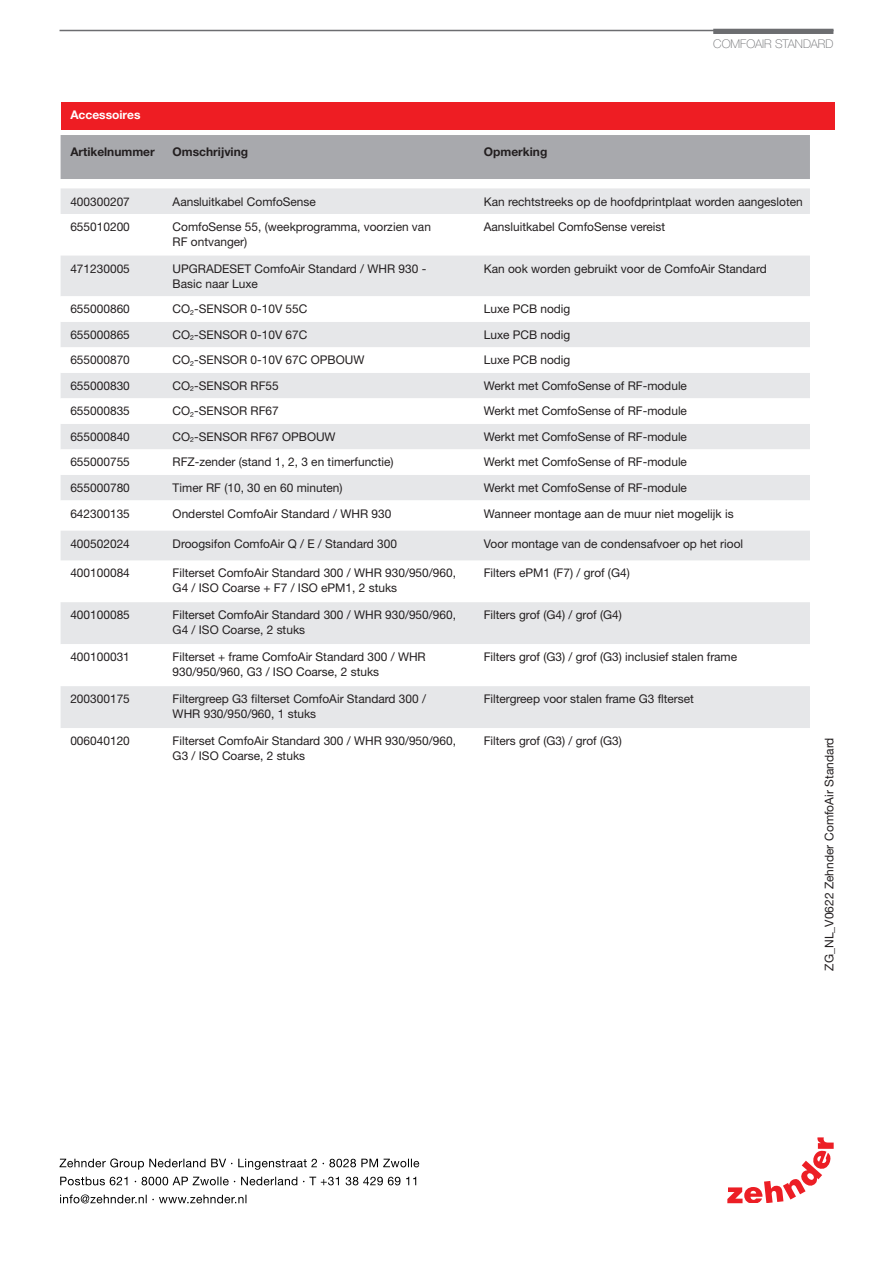
<style>
.page{position:relative;width:893px;height:1263px;background:#fff}
.page>*{position:absolute;margin:0;border:0;box-sizing:border-box;transform-origin:0 0}
.Copy_8_12pt_regular{font:12px/15px "Helvetica Neuefor Zehnder";color:#231f20}
.Copy_8_12pt_regular-2{font:700 12px "Helvetica Neue LTW1 G";color:#231f20}
.Print_Norm{font:12px "Helvetica Neuefor Zehnder";color:#231f20}
.Kolumnentitel_8pt_re{font:100 12px "Helvetica Neue LTW1 G";color:#6c6d70}
.Overline_12_40pt_neg{font:700 12px "Helvetica Neue LTW1 G";color:#fff}
</style>
<div class="page">
<div style="left:61px;top:102px;width:773px;height:28px;background:#ee1d23"></div>
<div style="left:61px;top:135px;width:749px;height:44px;background:#a8a9ad"></div>
<div style="left:61px;top:188px;width:749px;height:26px;background:#e6e7e9"></div>
<div style="left:61px;top:256px;width:749px;height:40px;background:#e6e7e9"></div>
<svg style="left:61px;top:322px;width:749px;height:406px"></svg>
<div style="left:61px;top:531px;width:749px;height:29px;background:#e6e7e9"></div>
<svg style="left:727px;top:1137px;width:106px;height:66px"></svg>
<svg style="left:60px;top:1194px;width:186px;height:9px"></svg>
<svg style="left:60px;top:1177px;width:356px;height:8px"></svg>
<svg style="left:60px;top:1158px;width:359px;height:12px"></svg>
<div style="left:713px;top:29px;width:120px;height:5px;background:#6c6d70"></div>
<hr style="left:60px;top:30px;width:773px;height:1px;background:#6c6d70">
<p class="Kolumnentitel_8pt_re" style="left:713px;top:36px;width:122px">COMFOAIR STANDARD</p>
<p class="Overline_12_40pt_neg" style="left:70px;top:107px;width:72px">Accessoires</p>
<p class="Copy_8_12pt_regular-2" style="left:70px;top:145px;width:86px">Artikelnummer</p>
<p class="Copy_8_12pt_regular-2" style="left:173px;top:145px;width:77px">Omschrijving</p>
<p class="Copy_8_12pt_regular-2" style="left:484px;top:145px;width:65px">Opmerking</p>
<p class="Copy_8_12pt_regular" style="left:70px;top:194px;width:61px">400300207</p>
<p class="Copy_8_12pt_regular" style="left:173px;top:194px;width:145px">Aansluitkabel ComfoSense</p>
<p class="Copy_8_12pt_regular" style="left:484px;top:194px;width:320px">Kan rechtstreeks op de hoofdprintplaat worden aangesloten</p>
<p class="Copy_8_12pt_regular" style="left:70px;top:219px;width:61px">655010200</p>
<p class="Copy_8_12pt_regular" style="left:173px;top:219px;width:260px">ComfoSense 55, (weekprogramma, voorzien van</p>
<p class="Copy_8_12pt_regular" style="left:173px;top:234px;width:76px">RF ontvanger)</p>
<p class="Copy_8_12pt_regular" style="left:484px;top:219px;width:183px">Aansluitkabel ComfoSense vereist</p>
<p class="Copy_8_12pt_regular" style="left:70px;top:261px;width:61px">471230005</p>
<p class="Copy_8_12pt_regular" style="left:173px;top:261px;width:255px">UPGRADESET ComfoAir Standard / WHR 930 -</p>
<p class="Copy_8_12pt_regular" style="left:173px;top:276px;width:87px">Basic naar Luxe</p>
<p class="Copy_8_12pt_regular" style="left:484px;top:261px;width:285px">Kan ook worden gebruikt voor de ComfoAir Standard</p>
<p class="Copy_8_12pt_regular" style="left:70px;top:302px;width:61px">655000860</p>
<p class="Copy_8_12pt_regular" style="left:173px;top:302px;width:136px">CO<sub>2</sub>-SENSOR 0-10V 55C</p>
<p class="Copy_8_12pt_regular" style="left:484px;top:302px;width:88px">Luxe PCB nodig</p>
<p class="Copy_8_12pt_regular" style="left:70px;top:327px;width:61px">655000865</p>
<p class="Copy_8_12pt_regular" style="left:173px;top:327px;width:136px">CO<sub>2</sub>-SENSOR 0-10V 67C</p>
<p class="Copy_8_12pt_regular" style="left:484px;top:327px;width:88px">Luxe PCB nodig</p>
<p class="Copy_8_12pt_regular" style="left:70px;top:353px;width:61px">655000870</p>
<p class="Copy_8_12pt_regular" style="left:173px;top:353px;width:193px">CO<sub>2</sub>-SENSOR 0-10V 67C OPBOUW</p>
<p class="Copy_8_12pt_regular" style="left:484px;top:353px;width:88px">Luxe PCB nodig</p>
<p class="Copy_8_12pt_regular" style="left:70px;top:378px;width:61px">655000830</p>
<p class="Copy_8_12pt_regular" style="left:173px;top:378px;width:108px">CO<sub>2</sub>-SENSOR RF55</p>
<p class="Copy_8_12pt_regular" style="left:484px;top:378px;width:205px">Werkt met ComfoSense of RF-module</p>
<p class="Copy_8_12pt_regular" style="left:70px;top:404px;width:61px">655000835</p>
<p class="Copy_8_12pt_regular" style="left:173px;top:404px;width:108px">CO<sub>2</sub>-SENSOR RF67</p>
<p class="Copy_8_12pt_regular" style="left:484px;top:404px;width:205px">Werkt met ComfoSense of RF-module</p>
<p class="Copy_8_12pt_regular" style="left:70px;top:429px;width:61px">655000840</p>
<p class="Copy_8_12pt_regular" style="left:173px;top:429px;width:165px">CO<sub>2</sub>-SENSOR RF67 OPBOUW</p>
<p class="Copy_8_12pt_regular" style="left:484px;top:429px;width:205px">Werkt met ComfoSense of RF-module</p>
<p class="Copy_8_12pt_regular" style="left:70px;top:455px;width:61px">655000755</p>
<p class="Copy_8_12pt_regular" style="left:173px;top:455px;width:222px">RFZ-zender (stand 1, 2, 3 en timerfunctie)</p>
<p class="Copy_8_12pt_regular" style="left:484px;top:455px;width:205px">Werkt met ComfoSense of RF-module</p>
<p class="Copy_8_12pt_regular" style="left:70px;top:480px;width:61px">655000780</p>
<p class="Copy_8_12pt_regular" style="left:173px;top:480px;width:171px">Timer RF (10, 30 en 60 minuten)</p>
<p class="Copy_8_12pt_regular" style="left:484px;top:480px;width:205px">Werkt met ComfoSense of RF-module</p>
<p class="Copy_8_12pt_regular" style="left:70px;top:506px;width:61px">642300135</p>
<p class="Copy_8_12pt_regular" style="left:173px;top:506px;width:220px">Onderstel ComfoAir Standard / WHR 930</p>
<p class="Copy_8_12pt_regular" style="left:484px;top:506px;width:251px">Wanneer montage aan de muur niet mogelijk is</p>
<p class="Copy_8_12pt_regular" style="left:70px;top:536px;width:61px">400502024</p>
<p class="Copy_8_12pt_regular" style="left:173px;top:536px;width:226px">Droogsifon ComfoAir Q / E / Standard 300</p>
<p class="Copy_8_12pt_regular" style="left:484px;top:536px;width:261px">Voor montage van de condensafvoer op het riool</p>
<p class="Copy_8_12pt_regular" style="left:70px;top:566px;width:61px">400100084</p>
<p class="Copy_8_12pt_regular" style="left:173px;top:566px;width:285px">Filterset ComfoAir Standard 300 / WHR 930/950/960,</p>
<p class="Copy_8_12pt_regular" style="left:173px;top:581px;width:226px">G4 / ISO Coarse + F7 / ISO ePM1, 2 stuks</p>
<p class="Copy_8_12pt_regular" style="left:484px;top:566px;width:147px">Filters ePM1 (F7) / grof (G4)</p>
<p class="Copy_8_12pt_regular" style="left:70px;top:607px;width:61px">400100085</p>
<p class="Copy_8_12pt_regular" style="left:173px;top:607px;width:285px">Filterset ComfoAir Standard 300 / WHR 930/950/960,</p>
<p class="Copy_8_12pt_regular" style="left:173px;top:622px;width:134px">G4 / ISO Coarse, 2 stuks</p>
<p class="Copy_8_12pt_regular" style="left:484px;top:607px;width:140px">Filters grof (G4) / grof (G4)</p>
<p class="Copy_8_12pt_regular" style="left:70px;top:649px;width:61px">400100031</p>
<p class="Copy_8_12pt_regular" style="left:173px;top:649px;width:255px">Filterset + frame ComfoAir Standard 300 / WHR<br>930/950/960, G3 / ISO Coarse, 2 stuks</p>
<p class="Copy_8_12pt_regular" style="left:484px;top:649px;width:255px">Filters grof (G3) / grof (G3) inclusief stalen frame</p>
<p class="Copy_8_12pt_regular" style="left:70px;top:691px;width:61px">200300175</p>
<p class="Copy_8_12pt_regular" style="left:173px;top:691px;width:255px">Filtergreep G3 filterset ComfoAir Standard 300 /</p>
<p class="Copy_8_12pt_regular" style="left:173px;top:706px;width:145px">WHR 930/950/960, 1 stuks</p>
<p class="Copy_8_12pt_regular" style="left:484px;top:691px;width:212px">Filtergreep voor stalen frame G3 flterset</p>
<p class="Copy_8_12pt_regular" style="left:70px;top:733px;width:61px">006040120</p>
<p class="Copy_8_12pt_regular" style="left:173px;top:733px;width:285px">Filterset ComfoAir Standard 300 / WHR 930/950/960,</p>
<p class="Copy_8_12pt_regular" style="left:173px;top:748px;width:134px">G3 / ISO Coarse, 2 stuks</p>
<p class="Copy_8_12pt_regular" style="left:484px;top:733px;width:140px">Filters grof (G3) / grof (G3)</p>
<p class="Print_Norm" style="left:822px;top:970px;width:234px;rotate:-90deg">ZG_NL_V0622 Zehnder ComfoAir Standard</p>
</div>
